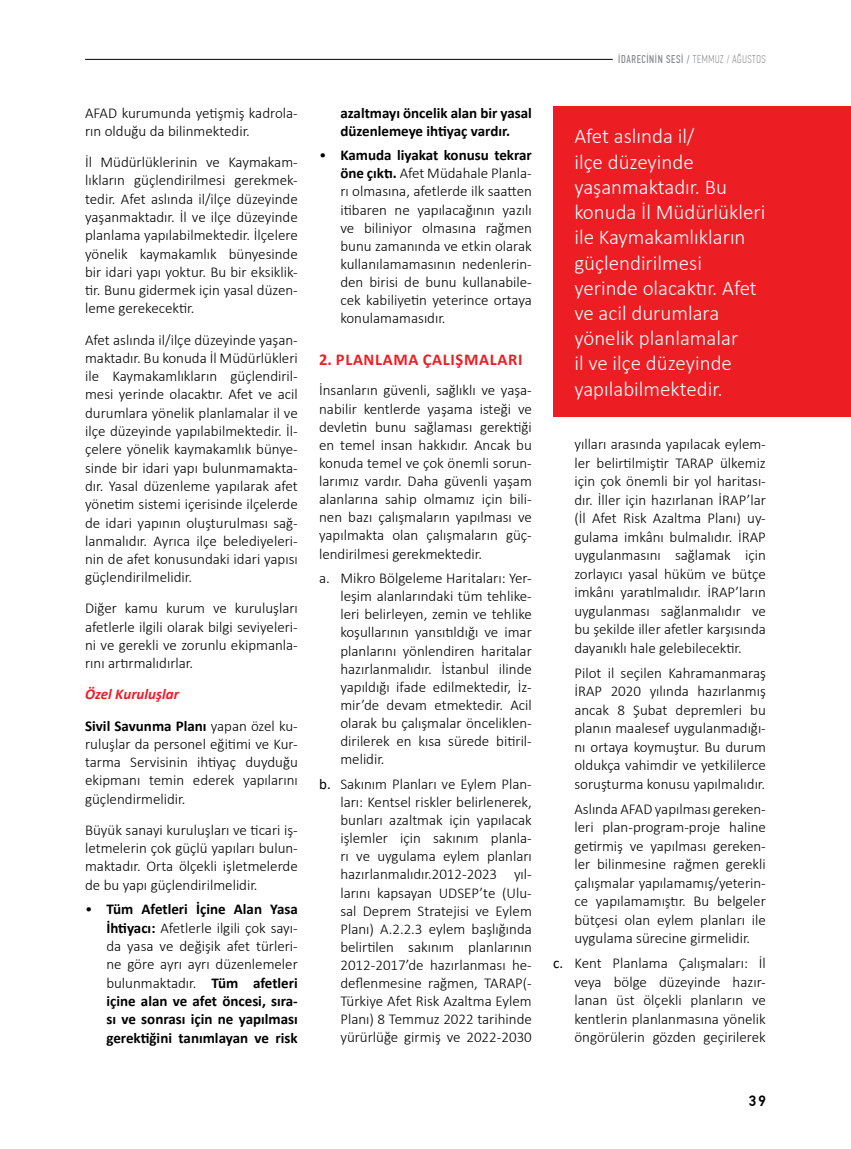
<style>
.page{position:relative;width:851px;height:1149px;background:#fff}
.page>*{position:absolute;margin:0;border:0;box-sizing:border-box;transform-origin:0 0}
.t1{font:300 21px/25.2px "Calibri";color:#fff}
.t2{font:700 16.5px "Calibri";letter-spacing:.04em;color:#ed1d24}
.t3{font:300 15px/18.1px "Calibri";color:#000;text-align:justify}
.t4{font:700 15px/18.3px "Calibri";color:#000}
.t5{font:500 15px "PF Din Text Pro";color:#000}
.t6{font:11.25px "PF Din Text Comp Pro";letter-spacing:.055em;color:#808285}
.s1{font-style:italic;color:#ed1d24}
.s2{font-weight:300}
.s3{font-weight:700}
.s4{font-weight:400}
.s5{font-weight:100}
</style>
<div class="page">
<hr style="left:85px;top:59px;width:527px;height:1px;background:#000">
<div style="left:553px;top:106px;width:297px;height:311px;background:#ed1d24"></div>
<p class="t3" style="left:85px;top:103px;width:214px">AFAD kurumunda yetişmiş kadrola&shy;rın olduğu da bilinmektedir.</p>
<p class="t3" style="left:85px;top:153px;width:214px">İl Müdürlüklerinin ve Kaymakam&shy;lıkların güçlendirilmesi gerekmek&shy;tedir. Afet aslında il/ilçe düzeyinde yaşanmaktadır. İl ve ilçe düzeyinde planlama yapılabilmektedir. İlçelere yönelik kaymakamlık bünyesinde bir idari yapı yoktur. Bu bir eksiklik&shy;tir. Bunu gidermek için yasal düzen&shy;leme gerekecektir.</p>
<p class="t3" style="left:85px;top:330px;width:214px">Afet aslında il/ilçe düzeyinde yaşan&shy;maktadır. Bu konuda İl Müdürlükleri ile Kaymakamlıkların güçlendiril&shy;mesi yerinde olacaktır. Afet ve acil durumlara yönelik planlamalar il ve ilçe düzeyinde yapılabilmektedir. İl&shy;çelere yönelik kaymakamlık bünye&shy;sinde bir idari yapı bulunmamakta&shy;dır. Yasal düzenleme yapılarak afet yönetim sistemi içerisinde ilçelerde de idari yapının oluşturulması sağ&shy;lanmalıdır. Ayrıca ilçe belediyeleri&shy;nin de afet konusundaki idari yapısı güçlendirilmelidir.</p>
<p class="t3" style="left:85px;top:599px;width:214px">Diğer kamu kurum ve kuruluşları afetlerle ilgili olarak bilgi seviyeleri&shy;ni ve gerekli ve zorunlu ekipmanla&shy;rını artırmalıdırlar.</p>
<p class="t4" style="left:85px;top:678px;width:214px;line-height:31px"><span class="s1">Özel Kuruluşlar<br></span>Sivil Savunma Planı <span class="s2">yapan özel ku-</span></p>
<p class="t3" style="left:85px;top:734px;width:214px">ruluşlar da personel eğitimi ve Kur&shy;tarma Servisinin ihtiyaç duyduğu ekipmanı temin ederek yapılarını güçlendirmelidir.</p>
<p class="t3" style="left:85px;top:820px;width:214px">Büyük sanayi kuruluşları ve ticari iş&shy;letmelerin çok güçlü yapıları bulun&shy;maktadır. Orta ölçekli işletmelerde de bu yapı güçlendirilmelidir.</p>
<p class="t4" style="left:106px;top:899px;width:193px;text-align:justify;text-indent:-21px"><span class="s2">•</span> Tüm Afetleri İçine Alan Yasa İhtiyacı: <span class="s2">Afetlerle ilgili çok sayı&shy;da yasa ve değişik afet türleri&shy;ne göre ayrı ayrı düzenlemeler bulunmaktadır.</span> Tüm afetleri içine alan ve afet öncesi, sıra&shy;sı ve sonrası için ne yapılması gerektiğini tanımlayan ve risk</p>
<p class="t4" style="left:340px;top:103px;width:193px">azaltmayı öncelik alan bir yasal düzenlemeye ihtiyaç vardır.</p>
<p class="t3" style="left:340px;top:146px;width:193px;text-indent:-21px">• <span class="s3">Kamuda liyakat konusu tekrar öne çıktı.</span> Afet Müdahale Planla&shy;rı olmasına, afetlerde ilk saatten itibaren ne yapılacağının yazılı ve biliniyor olmasına rağmen bunu zamanında ve etkin olarak kullanılamamasının nedenlerin&shy;den birisi de bunu kullanabile&shy;cek kabiliyetin yeterince ortaya konulamamasıdır.</p>
<p class="t2" style="left:319px;top:347px;width:205px">2. PLANLAMA ÇALIŞMALARI</p>
<p class="t3" style="left:319px;top:381px;width:214px">İnsanların güvenli, sağlıklı ve yaşa&shy;nabilir kentlerde yaşama isteği ve devletin bunu sağlaması gerektiği en temel insan hakkıdır. Ancak bu konuda temel ve çok önemli sorun&shy;larımız vardır. Daha güvenli yaşam alanlarına sahip olmamız için bili&shy;nen bazı çalışmaların yapılması ve yapılmakta olan çalışmaların güç&shy;lendirilmesi gerekmektedir.</p>
<p class="t3" style="left:340px;top:568px;width:193px;text-indent:-21px">a. Mikro Bölgeleme Haritaları: Yer&shy;leşim alanlarındaki tüm tehlike&shy;leri belirleyen, zemin ve tehlike koşullarının yansıtıldığı ve imar planlarını yönlendiren haritalar hazırlanmalıdır. İstanbul ilinde yapıldığı ifade edilmektedir, İz&shy;mir’de devam etmektedir. Acil olarak bu çalışmalar önceliklen&shy;dirilerek en kısa sürede bitiril&shy;melidir.</p>
<p class="t3" style="left:340px;top:774px;width:193px;text-indent:-21px"><span class="s4">b.</span> Sakınım Planları ve Eylem Plan&shy;ları: Kentsel riskler belirlenerek, bunları azaltmak için yapılacak işlemler için sakınım planla&shy;rı ve uygulama eylem planları hazırlanmalıdır.2012-2023 yıl&shy;larını kapsayan UDSEP’te (Ulu&shy;sal Deprem Stratejisi ve Eylem Planı) A.2.2.3 eylem başlığında belirtilen sakınım planlarının 2012-2017’de hazırlanması he&shy;deflenmesine rağmen, TARAP(- Türkiye Afet Risk Azaltma Eylem Planı) 8 Temmuz 2022 tarihinde yürürlüğe girmiş ve 2022-2030</p>
<p class="t6" style="left:618px;top:53px;width:149px">İDARECİNİN SESİ / <span class="s5">TEMMUZ / AĞUSTOS</span></p>
<h1 class="t1" style="left:574px;top:124px;width:192px">Afet aslında il/<br>ilçe düzeyinde yaşanmaktadır. Bu konuda İl Müdürlükleri ile Kaymakamlıkların güçlendirilmesi yerinde olacaktır. Afet ve acil durumlara yönelik planlamalar<br>il ve ilçe düzeyinde yapılabilmektedir.</h1>
<p class="t3" style="left:574px;top:435px;width:193px">yılları arasında yapılacak eylem&shy;ler belirtilmiştir TARAP ülkemiz için çok önemli bir yol haritası&shy;dır. İller için hazırlanan İRAP’lar (İl Afet Risk Azaltma Planı) uy&shy;gulama imkânı bulmalıdır. İRAP uygulanmasını sağlamak için zorlayıcı yasal hüküm ve bütçe imkânı yaratılmalıdır. İRAP’ların uygulanması sağlanmalıdır ve bu şekilde iller afetler karşısında dayanıklı hale gelebilecektir.</p>
<p class="t3" style="left:574px;top:663px;width:193px">Pilot il seçilen Kahramanmaraş İRAP 2020 yılında hazırlanmış ancak 8 Şubat depremleri bu planın maalesef uygulanmadığı&shy;nı ortaya koymuştur. Bu durum oldukça vahimdir ve yetkililerce soruşturma konusu yapılmalıdır.</p>
<p class="t3" style="left:574px;top:799px;width:193px">Aslında AFAD yapılması gereken&shy;leri plan-program-proje haline getirmiş ve yapılması gereken&shy;ler bilinmesine rağmen gerekli çalışmalar yapılamamış/yeterin&shy;ce yapılamamıştır. Bu belgeler bütçesi olan eylem planları ile uygulama sürecine girmelidir.</p>
<p class="t3" style="left:574px;top:953px;width:193px;text-indent:-21px"><span class="s4">c.</span> Kent Planlama Çalışmaları: İl veya bölge düzeyinde hazır&shy;lanan üst ölçekli planların ve kentlerin planlanmasına yönelik öngörülerin gözden geçirilerek</p>
<p class="t5" style="left:748px;top:1091px;width:19px">39</p>
</div>
